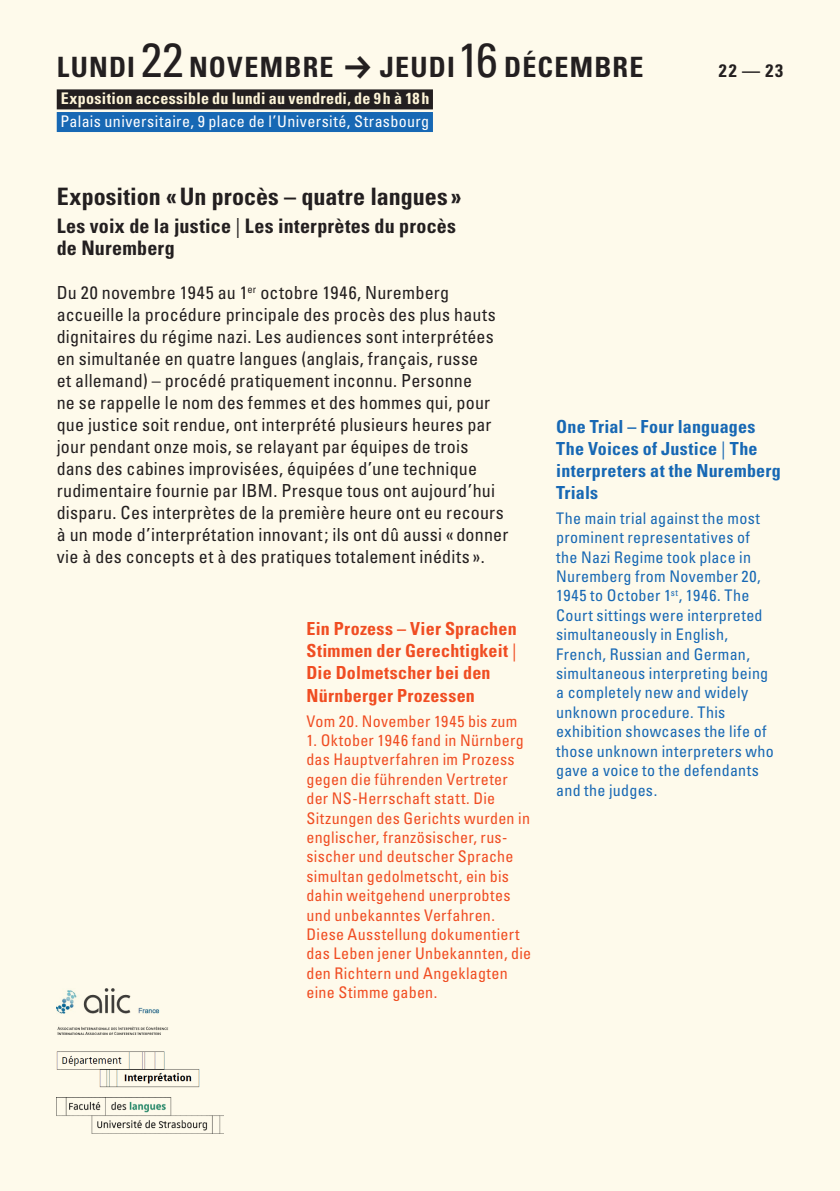
<style>
.page{position:relative;width:840px;height:1191px;background:#fff}
.page>*{position:absolute;margin:0;border:0;box-sizing:border-box;transform-origin:0 0}
.Date_c_14_21{font:700 condensed 28px "Univers LT Std";letter-spacing:.045em;color:#231f20}
.Titre_F_c_12_14{font:700 condensed 24px "Univers LT Std";color:#231f20}
.Sous-titre_10_14{font:700 condensed 20px/22px "Univers LT Std";letter-spacing:.015em;color:#231f20}
.Texte_F_c_9_11__c_10{font:condensed 18px/22px "Univers LT Std";letter-spacing:.015em;color:#231f20}
.Titre_D_c_9_11{font:700 condensed 18px/22px "Univers LT Std";letter-spacing:.015em;color:#f04d22}
.Titre_GB_c_9_11{font:700 condensed 18px/22px "Univers LT Std";letter-spacing:.015em;color:#1768b4}
.Folio{font:700 condensed 18px "Univers LT Std";color:#231f20}
.Texte_D_c_8_9_7__10{font:condensed 16px/19.4px "Univers LT Std";letter-spacing:.015em;color:#f04d22}
.Texte_GB_c_8_9_7__10{font:condensed 16px/19.4px "Univers LT Std";letter-spacing:.02em;color:#1768b4}
.t1{font:condensed 16px/22.6px "Univers LT Std";letter-spacing:.025em;color:#fff}
.s1{font-weight:400;font-size:48px}
.s2{font-weight:700;color:#fef5d8}
.s3{font-weight:400}
</style>
<div class="page">
<div style="left:0;top:0;width:839px;height:1191px;background:#fefaeb"></div>
<div style="left:57px;top:89px;width:375px;height:20px;background:#231f20"></div>
<div style="left:57px;top:112px;width:375px;height:20px;background:#1768b4"></div>
<img style="left:57px;top:1099px;width:167px;height:34px">
<img style="left:57px;top:988px;width:111px;height:46px">
<img style="left:56px;top:1051px;width:144px;height:48px">
<p class="Date_c_14_21" style="left:57px;top:50px;width:278px">LUNDI <span class="s1">22</span> NOVEMBRE</p>
<p class="Date_c_14_21" style="left:380px;top:50px;width:265px">JEUDI<span class="s1">16</span> DÉCEMBRE</p>
<p class="t1" style="left:60px;top:87px;width:370px"><span class="s2">Exposition accessible du lundi au vendredi, de 9h à 18h<br></span>Palais universitaire, 9 place de l’Université, Strasbourg</p>
<p class="Folio" style="left:718px;top:60px;width:66px">22 — 23</p>
<p class="Titre_F_c_12_14" style="left:57px;top:181px;width:406px">Exposition «Un procès – quatre langues »</p>
<p class="Sous-titre_10_14" style="left:57px;top:214px;width:400px">Les voix de la justice <span class="s3">|</span> Les interprètes du procès de Nuremberg</p>
<p class="Texte_F_c_9_11__c_10" style="left:57px;top:281px;width:453px">Du 20 novembre 1945 au 1<sup>er</sup> octobre 1946, Nuremberg accueille la procédure principale des procès des plus hauts dignitaires du régime nazi. Les audiences sont interprétées en simultanée en quatre langues (anglais, français, russe<br>et allemand) – procédé pratiquement inconnu. Personne<br>ne se rappelle le nom des femmes et des hommes qui, pour que justice soit rendue, ont interprété plusieurs heures par jour pendant onze mois, se relayant par équipes de trois<br>dans des cabines improvisées, équipées d’une technique rudimentaire fournie par IBM. Presque tous ont aujourd’hui disparu. Ces interprètes de la première heure ont eu recours à un mode d’interprétation innovant; ils ont dû aussi « donner vie à des concepts et à des pratiques totalement inédits ».</p>
<p class="Titre_D_c_9_11" style="left:306px;top:618px;width:212px">Ein Prozess – Vier Sprachen<br>Stimmen der Gerechtigkeit <span class="s3">|<br></span>Die Dolmetscher bei den<br>Nürnberger Prozessen</p>
<p class="Texte_D_c_8_9_7__10" style="left:306px;top:711px;width:212px">Vom 20. November 1945 bis zum</p>
<p class="Texte_D_c_8_9_7__10" style="left:306px;top:730px;width:226px">1. Oktober 1946 fand in Nürnberg das Hauptverfahren im Prozess gegen die führenden Vertreter der NS-Herrschaft statt. Die<br>Sitzungen des Gerichts wurden in englischer, französischer, rus&shy;sischer und deutscher Sprache simultan gedolmetscht, ein bis dahin weitgehend unerprobtes und unbekanntes Verfahren.<br>Diese Ausstellung dokumentiert das Leben jener Unbekannten, die den Richtern und Angeklagten eine Stimme gaben.</p>
<p class="Titre_GB_c_9_11" style="left:556px;top:415px;width:226px">One Trial – Four languages<br>The Voices of Justice <span class="s3">|</span> The interpreters at the Nuremberg<br>Trials</p>
<p class="Texte_GB_c_8_9_7__10" style="left:556px;top:508px;width:219px">The main trial against the most prominent representatives of the Nazi Regime took place in<br>Nuremberg from November 20,<br>1945 to October 1<sup>st</sup>, 1946. The<br>Court sittings were interpreted simultaneously in English,<br>French, Russian and German, simultaneous interpreting being a completely new and widely unknown procedure. This exhibition showcases the life of those unknown interpreters who gave a voice to the defendants and the judges.</p>
</div>
